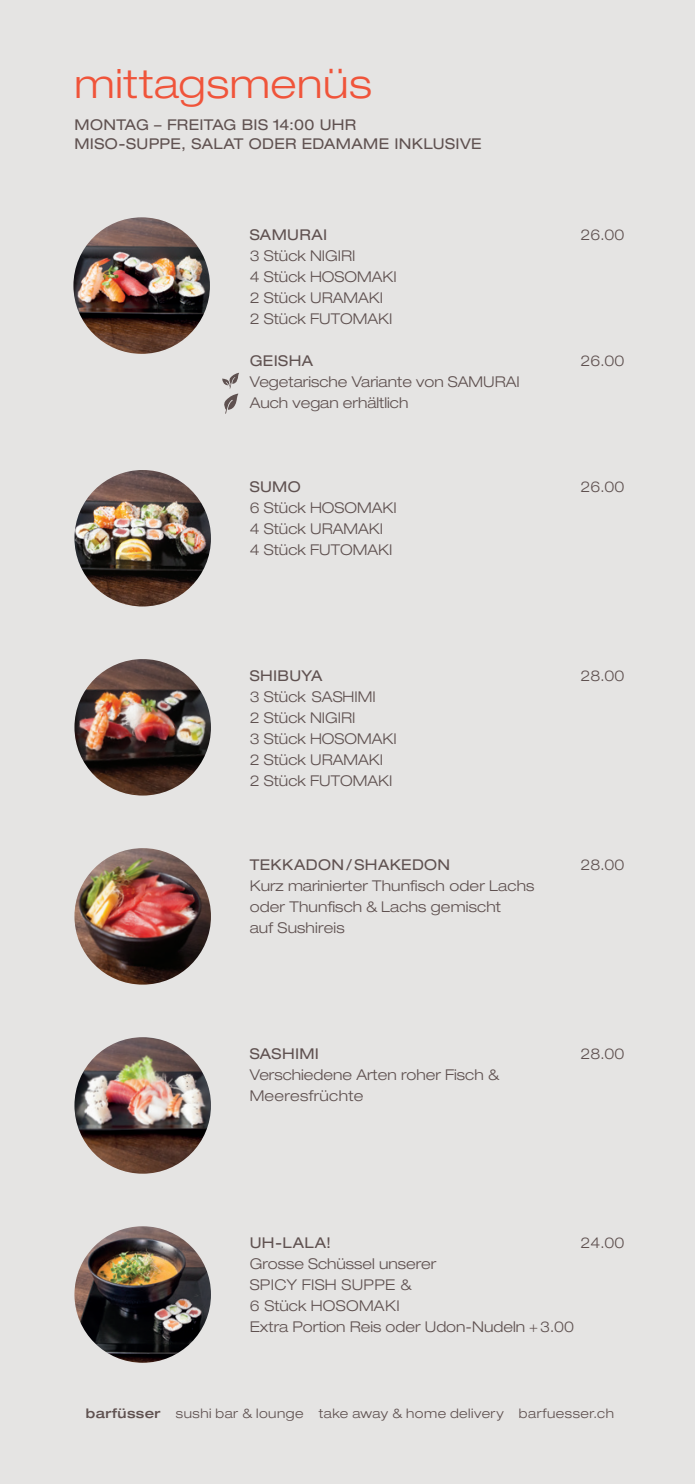
<style>
.page{position:relative;width:695px;height:1484px;background:#fff}
.page>*{position:absolute;margin:0;border:0;box-sizing:border-box;transform-origin:0 0}
.t1{font:300 expanded 40.25px "Helvetica Neue LT Pro";letter-spacing:.02em;color:#f0543a}
.t2{font:300 expanded 14.88px/21px "Helvetica Neue LT Pro";color:#5f5150}
.t3{font:expanded 14.88px/19.2px "Helvetica Neue LT Pro";letter-spacing:.025em;color:#5f5150}
.t4{font:300 expanded 13.12px "Helvetica Neue LT Pro";letter-spacing:.035em;color:#5f5150}
.s1{font-weight:500}
</style>
<div class="page">
<div style="left:0;top:0;width:694px;height:1483px;background:#e5e4e3"></div>
<img style="left:73px;top:217px;width:137px;height:137px;border-radius:68px">
<img style="left:74px;top:470px;width:137px;height:136px;border-radius:68px">
<img style="left:74px;top:659px;width:137px;height:136px;border-radius:68px">
<img style="left:74px;top:848px;width:137px;height:136px;border-radius:68px">
<img style="left:74px;top:1037px;width:137px;height:136px;border-radius:68px">
<img style="left:74px;top:1226px;width:137px;height:136px;border-radius:68px">
<svg style="left:222px;top:373px;width:17px;height:41px"></svg>
<h1 class="t1" style="left:74px;top:59px;width:299px">mittagsmenüs</h1>
<p class="t3" style="left:74px;top:114px;width:408px">MONTAG – FREITAG BIS 14:00 UHR<br>MISO-SUPPE, SALAT ODER EDAMAME INKLUSIVE</p>
<p class="t3" style="left:250px;top:224px;width:79px">SAMURAI</p>
<p class="t2" style="left:580px;top:223px;width:45px">26.00</p>
<p class="t2" style="left:250px;top:244px;width:149px">3 Stück NIGIRI<br>4 Stück HOSOMAKI<br>2 Stück URAMAKI<br>2 Stück FUTOMAKI</p>
<p class="t3" style="left:250px;top:350px;width:65px">GEISHA</p>
<p class="t2" style="left:580px;top:349px;width:45px">26.00</p>
<p class="t2" style="left:250px;top:370px;width:271px">Vegetarische Variante von SAMURAI<br>Auch vegan erhältlich</p>
<p class="t3" style="left:250px;top:476px;width:53px">SUMO</p>
<p class="t2" style="left:580px;top:475px;width:45px">26.00</p>
<p class="t2" style="left:250px;top:496px;width:149px">6 Stück HOSOMAKI<br>4 Stück URAMAKI<br>4 Stück FUTOMAKI</p>
<p class="t3" style="left:250px;top:665px;width:74px">SHIBUYA</p>
<p class="t2" style="left:580px;top:664px;width:45px">28.00</p>
<p class="t2" style="left:250px;top:685px;width:149px">3 Stück SASHIMI<br>2 Stück NIGIRI<br>3 Stück HOSOMAKI<br>2 Stück URAMAKI<br>2 Stück FUTOMAKI</p>
<p class="t3" style="left:250px;top:854px;width:202px">TEKKADON /SHAKEDON</p>
<p class="t2" style="left:580px;top:853px;width:45px">28.00</p>
<p class="t2" style="left:250px;top:874px;width:286px">Kurz marinierter Thunfisch oder Lachs oder Thunfisch &amp; Lachs gemischt<br>auf Sushireis</p>
<p class="t3" style="left:250px;top:1043px;width:71px">SASHIMI</p>
<p class="t2" style="left:580px;top:1042px;width:45px">28.00</p>
<p class="t2" style="left:250px;top:1063px;width:251px">Verschiedene Arten roher Fisch &amp;<br>Meeresfrüchte</p>
<p class="t3" style="left:250px;top:1232px;width:83px">UH-LALA!</p>
<p class="t2" style="left:580px;top:1231px;width:45px">24.00</p>
<p class="t2" style="left:250px;top:1252px;width:326px">Grosse Schüssel unserer<br>SPICY FISH SUPPE &amp;<br>6 Stück HOSOMAKI<br>Extra Portion Reis oder Udon-Nudeln +3.00</p>
<p class="t4" style="left:86px;top:1404px;width:529px"><span class="s1">barfüsser</span> sushi bar &amp; lounge take away &amp; home delivery barfuesser.ch</p>
</div>
